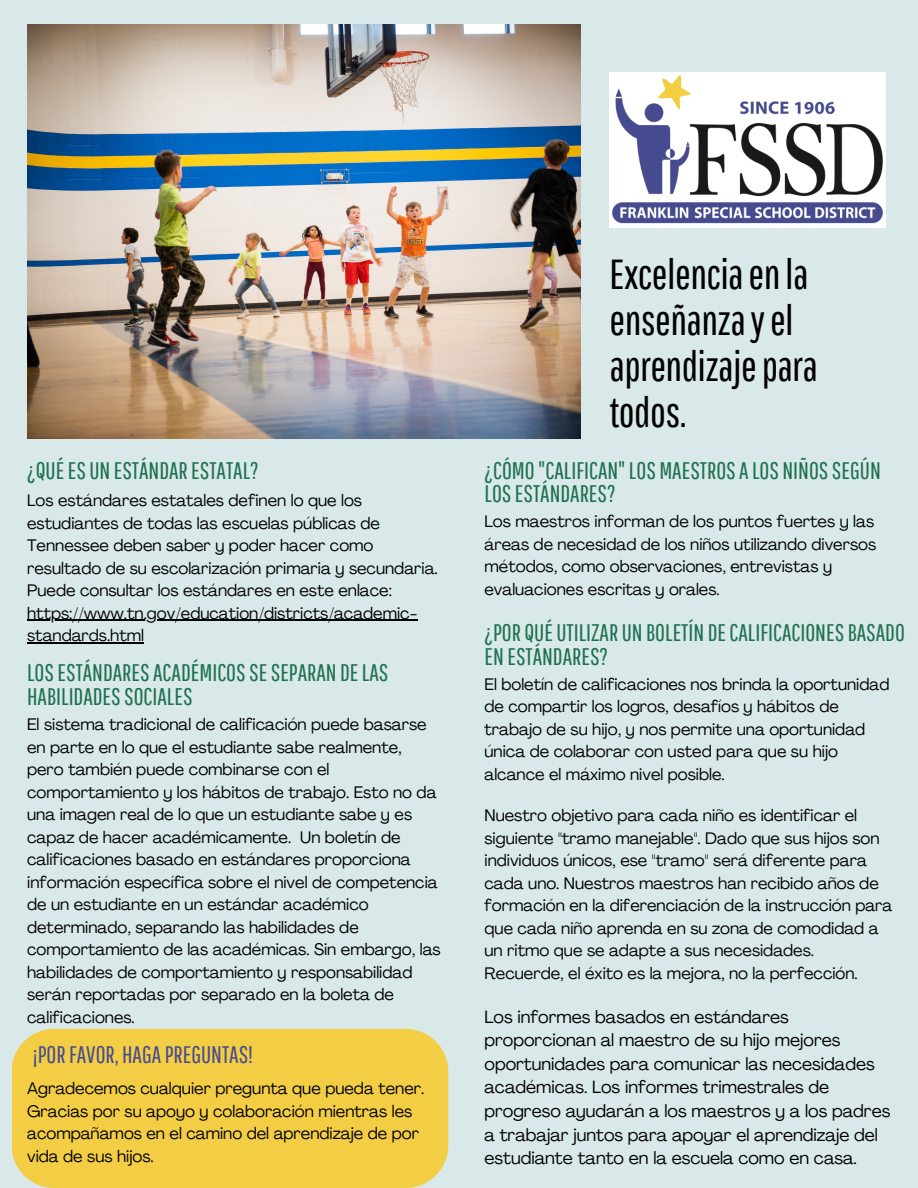
<style>
.page{position:relative;width:918px;height:1188px;background:#d9e8e8}
.page>*{position:absolute;margin:0;border:0;box-sizing:border-box;transform-origin:0 0}
.t1{font:42px/46.2px "Pathway Gothic One";letter-spacing:-.015em;color:#000}
.t2{font:24px/23.7px "Pathway Gothic One";color:#1d7151}
.t3{font:24px "Pathway Gothic One";color:#474c90}
.t4{font:17.55px/23.7px "Agrandir";color:#000}
.t5{font:16.5px/22.5px "Agrandir";color:#000}
</style>
<div class="page">
<img style="left:27px;top:25px;width:554px;height:414px">
<img style="left:610px;top:72px;width:275px;height:156px">
<div style="left:12px;top:1029px;width:436px;height:159px;background:#f3ce44"></div>
<hr style="left:27px;top:620px;width:390px;height:1px;background:#000">
<hr style="left:27px;top:642px;width:117px;height:1px;background:#000">
<p class="t2" style="left:27px;top:458px;width:233px">¿QUÉES UN ESTÁNDARESTATAL?</p>
<p class="t5" style="left:27px;top:491px;width:412px">Los estándares estatales definen lo que los estudiantes de todas las escuelas públicas de Tennessee deben saber y poder hacer como resultado de su escolarización primaria y secundaria.<br>Puede consultar los estándares en este enlace:</p>
<p class="t5" style="left:27px;top:603px;width:392px">https://www.tn.gov/education/districts/academic&shy;standards.html</p>
<p class="t2" style="left:27px;top:660px;width:363px">LOSESTÁNDARESACADÉMICOSSESEPARAN DELAS<br>HABILIDADESSOCIALES</p>
<h2 class="t5" style="left:27px;top:715px;width:415px">El sistema tradicional de calificación puede basarse en parte en lo que el estudiante sabe realmente, pero también puede combinarse con el comportamiento y los hábitos de trabajo. Esto no da una imagen real de lo que un estudiante sabe y es capaz de hacer académicamente. Un boletín de calificaciones basado en estándares proporciona información específica sobre el nivel de competencia de un estudiante en un estándar académico determinado, separando las habilidades de comportamiento de las académicas. Sin embargo, las habilidades de comportamiento y responsabilidad serán reportadas por separado en la boleta de calificaciones.</h2>
<p class="t3" style="left:33px;top:1040px;width:222px">¡PORFAVOR, HAGAPREGUNTAS!</p>
<p class="t5" style="left:27px;top:1079px;width:399px">Agradecemos cualquier pregunta que pueda tener.<br>Gracias por su apoyo y colaboración mientras les acompañamos en el camino del aprendizaje de por vida de sus hijos.</p>
<p class="t1" style="left:610px;top:250px;width:210px">Excelenciaenla enseñanzayel aprendizajepara todos.</p>
<p class="t2" style="left:485px;top:458px;width:398px">¿CÓMO "CALIFICAN"LOS MAESTROSALOS NIÑOSSEGÚN<br>LOSESTÁNDARES?</p>
<p class="t5" style="left:485px;top:512px;width:393px">Los maestros informan de los puntos fuertes y las áreas de necesidad de los niños utilizando diversos métodos, como observaciones, entrevistas y evaluaciones escritas y orales.</p>
<p class="t2" style="left:485px;top:620px;width:422px">¿POR QUÉ UTILIZAR UN BOLETÍN DECALIFICACIONESBASADO<br>EN ESTÁNDARES?</p>
<p class="t5" style="left:485px;top:674px;width:406px">El boletín de calificaciones nos brinda la oportunidad de compartir los logros, desafíos y hábitos de trabajo de su hijo, y nos permite una oportunidad única de colaborar con usted para que su hijo alcance el máximo nivel posible.</p>
<p class="t5" style="left:485px;top:806px;width:409px">Nuestro objetivo para cada niño es identificar el siguiente "tramo manejable". Dado que sus hijos son individuos únicos, ese "tramo" será diferente para cada uno. Nuestros maestros han recibido años de formación en la diferenciación de la instrucción para que cada niño aprenda en su zona de comodidad a un ritmo que se adapte a sus necesidades.<br>Recuerde, el éxito es la mejora, no la perfección.</p>
<p class="t4" style="left:485px;top:1006px;width:407px">Los informes basados en estándares proporcionan al maestro de su hijo mejores oportunidades para comunicar las necesidades académicas. Los informes trimestrales de progreso ayudarán a los maestros y a los padres a trabajar juntos para apoyar el aprendizaje del estudiante tanto en la escuela como en casa.</p>
</div>
